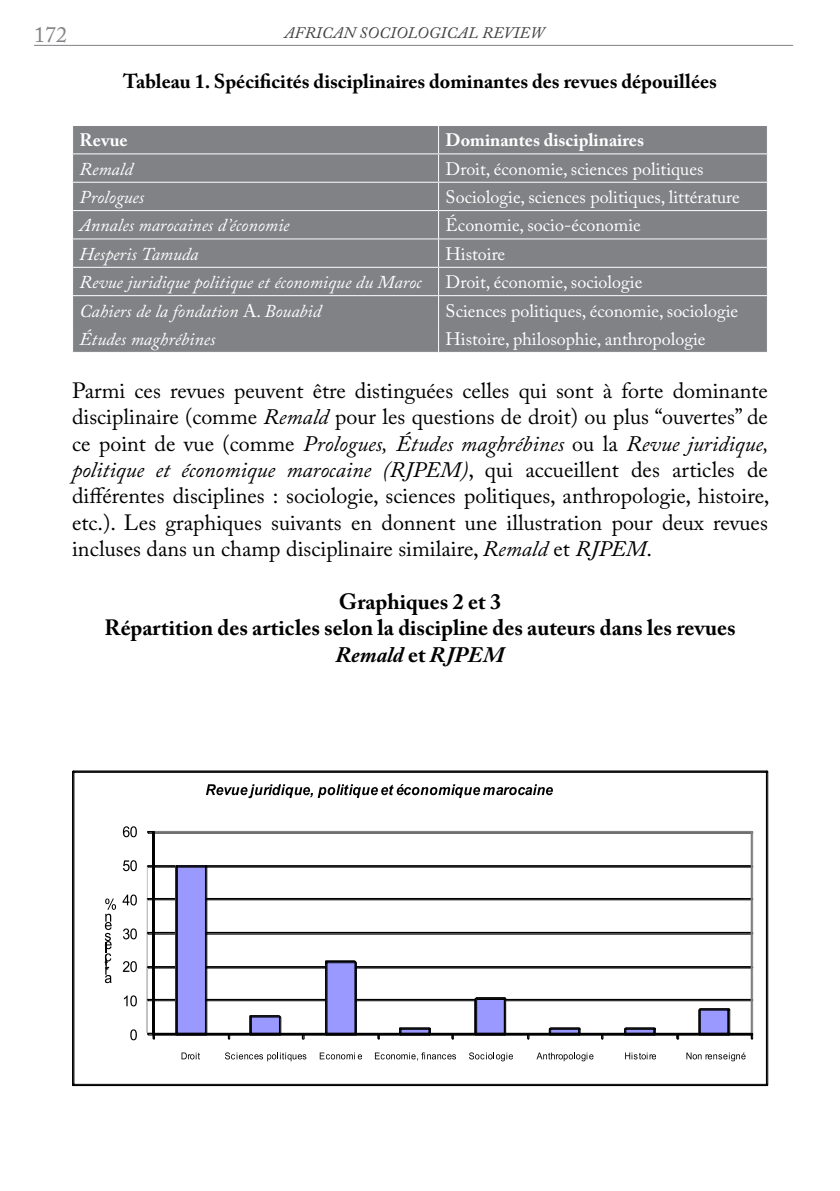
<style>
.page{position:relative;width:840px;height:1191px;background:#fff}
.page>*{position:absolute;margin:0;border:0;box-sizing:border-box;transform-origin:0 0}
.t1{font:22px/26.4px "Adobe Caslon Pro";color:#000;text-align:justify}
.t2{font:700 22px/26.4px "Adobe Caslon Pro";color:#000;text-align:center}
.t3{font:22px "Adobe Caslon Pro";color:#808285}
.t4{font:700 20px "Adobe Caslon Pro";color:#000}
.t5{font:18px "Adobe Caslon Pro";color:#fff}
.t6{font:italic 18px "Adobe Caslon Pro";color:#fff}
.t7{font:700 18px "Adobe Caslon Pro";color:#fff}
.t8{font:italic 16px "Adobe Caslon Pro";letter-spacing:.015em;color:#414142}
.s1{font-style:normal}
.s2{font-style:italic}
</style>
<div class="page">
<hr style="left:34px;top:45px;width:758px;height:1px;background:#808285">
<div style="left:73px;top:126px;width:693px;height:226px;background:#808285"></div>
<hr style="left:72px;top:153px;width:366px;height:1px;background:#fff">
<hr style="left:438px;top:153px;width:329px;height:1px;background:#fff">
<hr style="left:72px;top:182px;width:366px;height:1px;background:#fff">
<hr style="left:438px;top:182px;width:329px;height:1px;background:#fff">
<hr style="left:72px;top:210px;width:366px;height:1px;background:#fff">
<hr style="left:438px;top:210px;width:329px;height:1px;background:#fff">
<hr style="left:72px;top:238px;width:366px;height:1px;background:#fff">
<hr style="left:438px;top:238px;width:329px;height:1px;background:#fff">
<hr style="left:72px;top:267px;width:366px;height:1px;background:#fff">
<hr style="left:438px;top:267px;width:329px;height:1px;background:#fff">
<hr style="left:72px;top:295px;width:366px;height:1px;background:#fff">
<hr style="left:438px;top:295px;width:329px;height:1px;background:#fff">
<svg style="left:438px;top:126px;width:1px;height:226px"></svg>
<svg style="left:766px;top:126px;width:1px;height:226px"></svg>
<svg style="left:72px;top:770px;width:695px;height:316px"></svg>
<p class="t3" style="left:34px;top:22px;width:34px">172</p>
<p class="t8" style="left:284px;top:23px;width:124px">African So ciolog</p>
<p class="t8" style="left:440px;top:23px;width:94px">ical Re view</p>
<p class="t4" style="left:123px;top:70px;width:595px">Tableau 1. Spécificités disciplinaires dominantes des revues dépouillées</p>
<p class="t7" style="left:80px;top:130px;width:50px">Revue</p>
<p class="t7" style="left:445px;top:130px;width:200px">Dominantes disciplinaires</p>
<p class="t6" style="left:80px;top:158px;width:55px">Remald</p>
<p class="t5" style="left:445px;top:158px;width:259px">Droit, économie, sciences politiques</p>
<p class="t6" style="left:80px;top:186px;width:66px">Prologues</p>
<p class="t5" style="left:445px;top:186px;width:296px">Sociologie, sciences politiques, littérature</p>
<p class="t6" style="left:80px;top:215px;width:211px">Annales marocaines d’économie</p>
<p class="t5" style="left:445px;top:215px;width:197px">Économie, socio-économie</p>
<p class="t6" style="left:80px;top:243px;width:120px">Hesperis Tamuda</p>
<p class="t5" style="left:445px;top:243px;width:61px">Histoire</p>
<p class="t6" style="left:80px;top:271px;width:344px">Revue juridique politique et économique du Maroc</p>
<p class="t5" style="left:445px;top:271px;width:198px">Droit, économie, sociologie</p>
<p class="t6" style="left:80px;top:300px;width:243px">Cahiers de la fondation <span class="s1">A.</span> Bouabid</p>
<p class="t5" style="left:445px;top:300px;width:294px">Sciences politiques, économie, sociologie</p>
<p class="t6" style="left:80px;top:328px;width:137px">Études maghrébines</p>
<p class="t5" style="left:445px;top:328px;width:261px">Histoire, philosophie, anthropologie</p>
<p class="t1" style="left:72px;top:377px;width:698px">Parmi ces revues peuvent être distinguées celles qui sont à forte dominante disciplinaire (comme <span class="s2">Remald</span> pour les questions de droit) ou plus “ouvertes” de ce point de vue (comme <span class="s2">Prologues, Études maghrébines</span> ou la <span class="s2">Revue juridique, politique et économique marocaine (RJPEM)</span>, qui accueillent des articles de différentes disciplines : sociologie, sciences politiques, anthropologie, histoire, etc.). Les graphiques suivants en donnent une illustration pour deux revues incluses dans un champ disciplinaire similaire, <span class="s2">Remald</span> et <span class="s2">RJPEM</span>.</p>
<p class="t2" style="left:104px;top:588px;width:632px">Graphiques 2 et 3<br>Répartition des articles selon la discipline des auteurs dans les revues<br><span class="s2">Remald</span> et <span class="s2">RJPEM</span></p>
</div>
